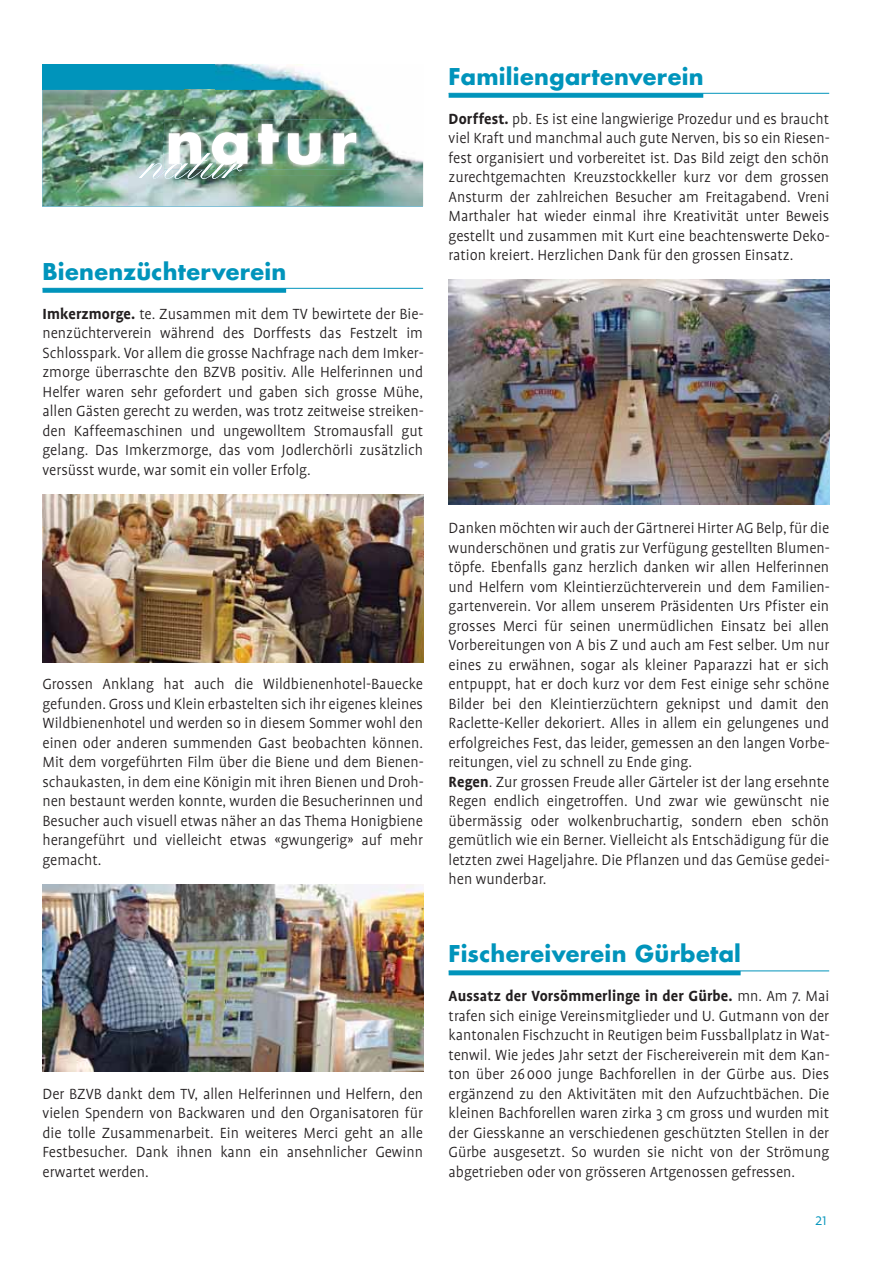
<style>
.page{position:relative;width:893px;height:1263px;background:#fff}
.page>*{position:absolute;margin:0;border:0;box-sizing:border-box;transform-origin:0 0}
.t1{font:700 22.5px "Futura";letter-spacing:.015em;color:#0094bb}
.t2{font:300 16.8px/19.5px "Profile";color:#231f20;text-align:justify}
.t3{font:300 16.8px "Profile";color:#0094bb}
.s1{font-weight:700}
</style>
<div class="page">
<div style="left:43px;top:288px;width:243px;height:5px;background:#0094bb"></div>
<hr style="left:43px;top:288px;width:380px;height:1px;background:#0094bb">
<div style="left:43px;top:64px;width:380px;height:26px;background:#0094bb"></div>
<img style="left:43px;top:90px;width:142px;height:116px">
<img style="left:185px;top:90px;width:31px;height:29px">
<img style="left:185px;top:175px;width:238px;height:31px">
<img style="left:216px;top:64px;width:207px;height:111px">
<img style="left:164px;top:119px;width:197px;height:50px">
<img style="left:138px;top:124px;width:218px;height:55px">
<img style="left:43px;top:494px;width:380px;height:168px">
<img style="left:43px;top:884px;width:380px;height:187px">
<div style="left:449px;top:93px;width:254px;height:5px;background:#0094bb"></div>
<hr style="left:449px;top:93px;width:380px;height:1px;background:#0094bb">
<hr style="left:449px;top:971px;width:292px;height:4px;background:#0094bb">
<hr style="left:449px;top:971px;width:380px;height:1px;background:#0094bb">
<img style="left:449px;top:280px;width:380px;height:224px">
<h1 class="t1" style="left:43px;top:261px;width:245px">Bienenzüchterverein</h1>
<p class="t2" style="left:43px;top:305px;width:383px"><span class="s1">Imkerzmorge.</span> te. Zusammen mit dem TV bewirtete der Bie&shy;nenzüchterverein während des Dorffests das Festzelt im Schlosspark. Vor allem die grosse Nachfrage nach dem Imker&shy;zmorge überraschte den BZVB positiv. Alle Helferinnen und Helfer waren sehr gefordert und gaben sich grosse Mühe, allen Gästen gerecht zu werden, was trotz zeitweise streiken&shy;den Kaffeemaschinen und ungewolltem Stromausfall gut gelang. Das Imkerzmorge, das vom Jodlerchörli zusätzlich versüsst wurde, war somit ein voller Erfolg.</p>
<p class="t2" style="left:43px;top:675px;width:383px">Grossen Anklang hat auch die Wildbienenhotel-Bauecke gefunden. Gross und Klein erbastelten sich ihr eigenes kleines Wildbienenhotel und werden so in diesem Sommer wohl den einen oder anderen summenden Gast beobachten können.<br>Mit dem vorgeführten Film über die Biene und dem Bienen&shy;schaukasten, in dem eine Königin mit ihren Bienen und Droh&shy;nen bestaunt werden konnte, wurden die Besucherinnen und Besucher auch visuell etwas näher an das Thema Honigbiene herangeführt und vielleicht etwas «gwungerig» auf mehr gemacht.</p>
<p class="t2" style="left:43px;top:1085px;width:382px">Der BZVB dankt dem TV, allen Helferinnen und Helfern, den vielen Spendern von Backwaren und den Organisatoren für die tolle Zusammenarbeit. Ein weiteres Merci geht an alle Festbesucher. Dank ihnen kann ein ansehnlicher Gewinn erwartet werden.</p>
<h1 class="t1" style="left:449px;top:66px;width:257px">Familiengartenverein</h1>
<p class="t2" style="left:449px;top:110px;width:383px"><span class="s1">Dorffest.</span> pb. Es ist eine langwierige Prozedur und es braucht viel Kraft und manchmal auch gute Nerven, bis so ein Riesen&shy;fest organisiert und vorbereitet ist. Das Bild zeigt den schön zurechtgemachten Kreuzstockkeller kurz vor dem grossen Ansturm der zahlreichen Besucher am Freitagabend. Vreni Marthaler hat wieder einmal ihre Kreativität unter Beweis gestellt und zusammen mit Kurt eine beachtenswerte Deko&shy;ration kreiert. Herzlichen Dank für den grossen Einsatz.</p>
<p class="t2" style="left:449px;top:519px;width:383px;text-align:left">Danken möchten wir auch der Gärtnerei Hirter AG Belp, für die wunderschönen und gratis zur Verfügung gestellten Blumen&shy;töpfe. Ebenfalls ganz herzlich danken wir allen Helferinnen und Helfern vom Kleintierzüchterverein und dem Familien&shy;gartenverein. Vor allem unserem Präsidenten Urs Pfister ein grosses Merci für seinen unermüdlichen Einsatz bei allen Vorbereitungen von A bis Z und auch am Fest selber. Um nur eines zu erwähnen, sogar als kleiner Paparazzi hat er sich entpuppt, hat er doch kurz vor dem Fest einige sehr schöne Bilder bei den Kleintierzüchtern geknipst und damit den Raclette-Keller dekoriert. Alles in allem ein gelungenes und erfolgreiches Fest, das leider, gemessen an den langen Vorbe&shy;reitungen, viel zu schnell zu Ende ging.<br><span class="s1">Regen</span>. Zur grossen Freude aller Gärteler ist der lang ersehnte Regen endlich eingetroffen. Und zwar wie gewünscht nie übermässig oder wolkenbruchartig, sondern eben schön gemütlich wie ein Berner. Vielleicht als Entschädigung für die letzten zwei Hageljahre. Die Pflanzen und das Gemüse gedei&shy;hen wunderbar.</p>
<h1 class="t1" style="left:449px;top:943px;width:294px">Fischereiverein Gürbetal</h1>
<p class="t2" style="left:449px;top:987px;width:383px"><span class="s1">Aussatz der Vorsömmerlinge in der Gürbe.</span> mn. Am 7. Mai trafen sich einige Vereinsmitglieder und U. Gutmann von der kantonalen Fischzucht in Reutigen beim Fussballplatz in Wat&shy;tenwil. Wie jedes Jahr setzt der Fischereiverein mit dem Kan&shy;ton über 26 000 junge Bachforellen in der Gürbe aus. Dies ergänzend zu den Aktivitäten mit den Aufzuchtbächen. Die kleinen Bachforellen waren zirka 3 cm gross und wurden mit der Giesskanne an verschiedenen geschützten Stellen in der Gürbe ausgesetzt. So wurden sie nicht von der Strömung abgetrieben oder von grösseren Artgenossen gefressen.</p>
<p class="t3" style="left:815px;top:1212px;width:13px">21</p>
</div>
